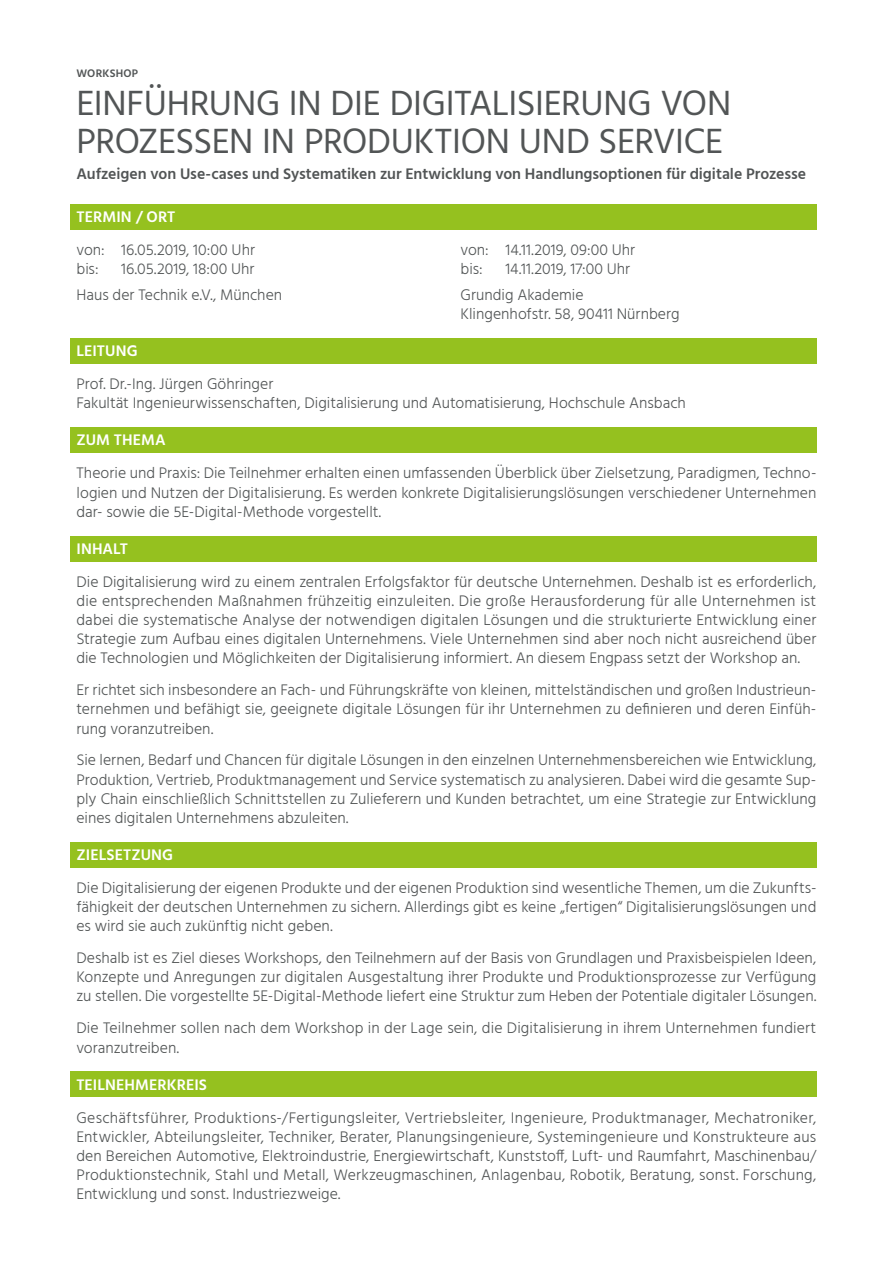
<style>
.page{position:relative;width:893px;height:1263px;background:#fff}
.page>*{position:absolute;margin:0;border:0;box-sizing:border-box;transform-origin:0 0}
.t1{font:36px/38.2px "Hind";letter-spacing:-.01em;color:#525556}
.t2{font:300 15.75px/19.2px "Hind";color:#525556;text-align:justify}
.t3{font:600 15.75px "Hind";color:#525556}
.t4{font:600 15.75px "Hind";letter-spacing:.005em;color:#fff}
.t5{font:600 11.25px "Hind";letter-spacing:.02em;color:#525556}
</style>
<div class="page">
<div style="left:70px;top:204px;width:746px;height:26px;background:#95c11f"></div>
<div style="left:70px;top:338px;width:746px;height:26px;background:#95c11f"></div>
<div style="left:70px;top:427px;width:746px;height:26px;background:#95c11f"></div>
<div style="left:70px;top:536px;width:746px;height:25px;background:#95c11f"></div>
<div style="left:70px;top:842px;width:746px;height:25px;background:#95c11f"></div>
<div style="left:70px;top:1071px;width:746px;height:26px;background:#95c11f"></div>
<p class="t5" style="left:77px;top:65px;width:63px">WORKSHOP</p>
<h1 class="t1" style="left:77px;top:86px;width:656px">EINFÜHRUNG IN DIE DIGITALISIERUNG VON<br>PROZESSEN IN PRODUKTION UND SERVICE</h1>
<p class="t3" style="left:77px;top:162px;width:731px">Aufzeigen von Use-cases und Systematiken zur Entwicklung von Handlungsoptionen für digitale Prozesse</p>
<p class="t4" style="left:77px;top:206px;width:100px">TERMIN / ORT</p>
<p class="t2" style="left:77px;top:241px;width:180px">von: 16.05.2019, 10:00 Uhr</p>
<p class="t2" style="left:461px;top:241px;width:176px">von: 14.11.2019, 09:00 Uhr</p>
<p class="t2" style="left:77px;top:260px;width:24px">bis:</p>
<p class="t2" style="left:121px;top:260px;width:135px">16.05.2019, 18:00 Uhr</p>
<p class="t2" style="left:461px;top:260px;width:24px">bis:</p>
<p class="t2" style="left:506px;top:260px;width:126px">14.11.2019, 17:00 Uhr</p>
<p class="t2" style="left:77px;top:286px;width:207px">Haus der Technik e.V., München</p>
<p class="t2" style="left:461px;top:286px;width:220px">Grundig Akademie<br>Klingenhofstr. 58, 90411 Nürnberg</p>
<p class="t4" style="left:77px;top:340px;width:63px">LEITUNG</p>
<p class="t2" style="left:77px;top:375px;width:611px">Prof. Dr.-Ing. Jürgen Göhringer<br>Fakultät Ingenieurwissenschaften, Digitalisierung und Automatisierung, Hochschule Ansbach</p>
<p class="t4" style="left:77px;top:429px;width:91px">ZUM THEMA</p>
<p class="t2" style="left:77px;top:464px;width:741px">Theorie und Praxis: Die Teilnehmer erhalten einen umfassenden Überblick über Zielsetzung, Paradigmen, Techno&shy;logien und Nutzen der Digitalisierung. Es werden konkrete Digitalisierungslösungen verschiedener Unternehmen dar- sowie die 5E-Digital-Methode vorgestellt.</p>
<p class="t4" style="left:77px;top:538px;width:53px">INHALT</p>
<p class="t2" style="left:76px;top:573px;width:741px">Die Digitalisierung wird zu einem zentralen Erfolgsfaktor für deutsche Unternehmen. Deshalb ist es erforderlich, die entsprechenden Maßnahmen frühzeitig einzuleiten. Die große Herausforderung für alle Unternehmen ist dabei die systematische Analyse der notwendigen digitalen Lösungen und die strukturierte Entwicklung einer Strategie zum Aufbau eines digitalen Unternehmens. Viele Unternehmen sind aber noch nicht ausreichend über die Technologien und Möglichkeiten der Digitalisierung informiert. An diesem Engpass setzt der Workshop an.</p>
<p class="t2" style="left:76px;top:681px;width:741px">Er richtet sich insbesondere an Fach- und Führungskräfte von kleinen, mittelständischen und großen Industrieun&shy;ternehmen und befähigt sie, geeignete digitale Lösungen für ihr Unternehmen zu definieren und deren Einfüh&shy;rung voranzutreiben.</p>
<p class="t2" style="left:76px;top:751px;width:741px">Sie lernen, Bedarf und Chancen für digitale Lösungen in den einzelnen Unternehmensbereichen wie Entwicklung, Produktion, Vertrieb, Produktmanagement und Service systematisch zu analysieren. Dabei wird die gesamte Sup&shy;ply Chain einschließlich Schnittstellen zu Zulieferern und Kunden betrachtet, um eine Strategie zur Entwicklung eines digitalen Unternehmens abzuleiten.</p>
<p class="t4" style="left:76px;top:844px;width:98px">ZIELSETZUNG</p>
<p class="t2" style="left:76px;top:879px;width:741px">Die Digitalisierung der eigenen Produkte und der eigenen Produktion sind wesentliche Themen, um die Zukunfts&shy;fähigkeit der deutschen Unternehmen zu sichern. Allerdings gibt es keine „fertigen“ Digitalisierungslösungen und es wird sie auch zukünftig nicht geben.</p>
<p class="t2" style="left:76px;top:949px;width:741px">Deshalb ist es Ziel dieses Workshops, den Teilnehmern auf der Basis von Grundlagen und Praxisbeispielen Ideen, Konzepte und Anregungen zur digitalen Ausgestaltung ihrer Produkte und Produktionsprozesse zur Verfügung zu stellen. Die vorgestellte 5E-Digital-Methode liefert eine Struktur zum Heben der Potentiale digitaler Lösungen.</p>
<p class="t2" style="left:76px;top:1019px;width:741px">Die Teilnehmer sollen nach dem Workshop in der Lage sein, die Digitalisierung in ihrem Unternehmen fundiert voranzutreiben.</p>
<p class="t4" style="left:76px;top:1073px;width:132px">TEILNEHMERKREIS</p>
<p class="t2" style="left:76px;top:1109px;width:741px">Geschäftsführer, Produktions-/Fertigungsleiter, Vertriebsleiter, Ingenieure, Produktmanager, Mechatroniker, Entwickler, Abteilungsleiter, Techniker, Berater, Planungsingenieure, Systemingenieure und Konstrukteure aus den Bereichen Automotive, Elektroindustrie, Energiewirtschaft, Kunststoff, Luft- und Raumfahrt, Maschinenbau/ Produktionstechnik, Stahl und Metall, Werkzeugmaschinen, Anlagenbau, Robotik, Beratung, sonst. Forschung, Entwicklung und sonst. Industriezweige.</p>
</div>
